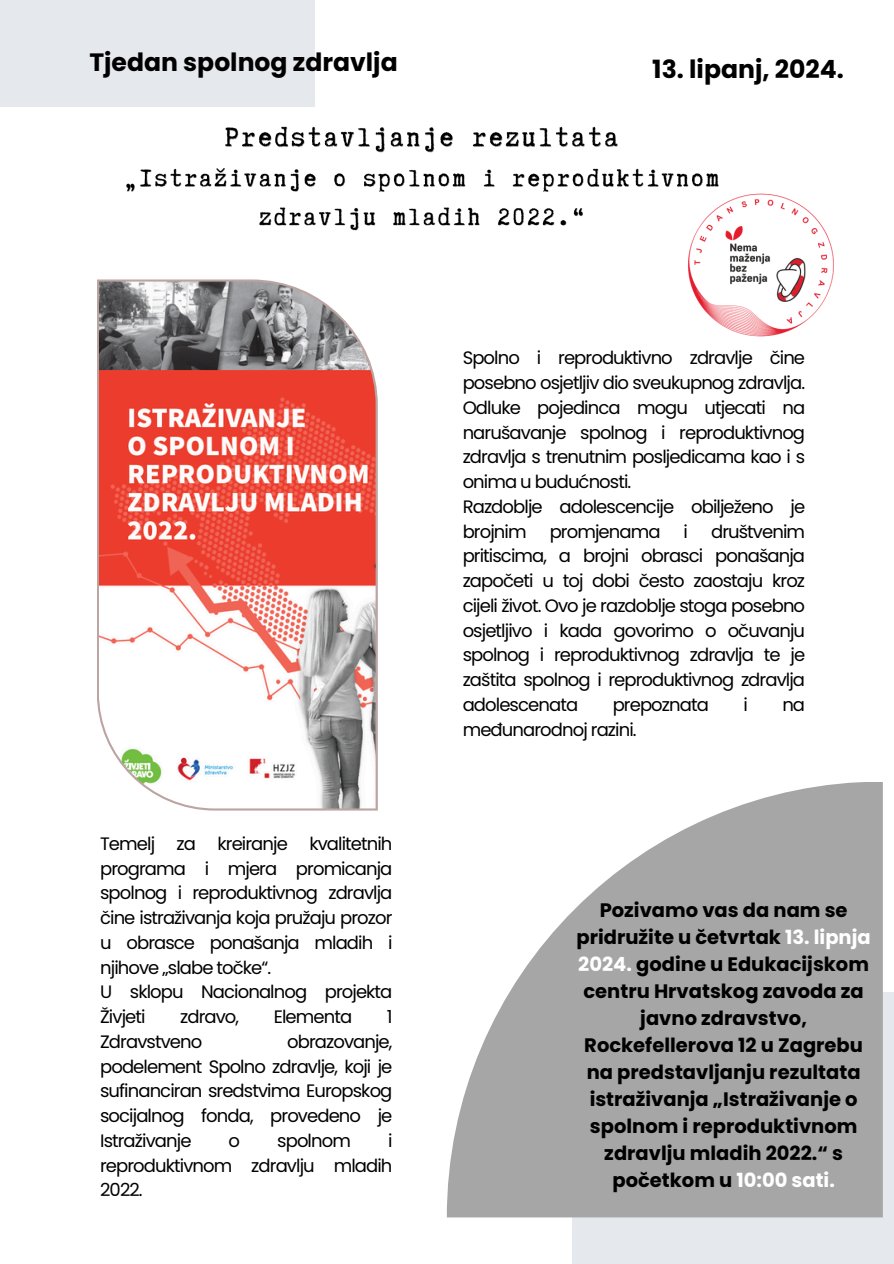
<style>
.page{position:relative;width:894px;height:1264px;background:#fff}
.page>*{position:absolute;margin:0;border:0;box-sizing:border-box;transform-origin:0 0}
.t1{font:700 25.05px "Poppins";color:#000}
.t2{font:700 19.5px/27px "Poppins";color:#000;text-align:center}
.t3{font:18px/24.8px "Poppins";letter-spacing:-.05em;color:#000;text-align:justify}
.s1{color:#fff}
</style>
<div class="page">
<svg style="left:97px;top:279px;width:280px;height:531px"></svg>
<div style="left:571px;top:991px;width:322px;height:272px;background:#e5e9ed"></div>
<svg style="left:446px;top:782px;width:436px;height:435px;fill:#a6a6a6"></svg>
<div style="left:0;top:0;width:315px;height:107px;background:#e5e9ed"></div>
<img style="left:688px;top:193px;width:146px;height:144px">
<img style="left:126px;top:126px;width:595px;height:106px">
<h3 class="t1" style="left:89px;top:44px;width:310px">Tjedan spolnog zdravlja</h3>
<p class="t1" style="left:652px;top:52px;width:193px">13. lipanj, 2024.</p>
<p class="t3" style="left:100px;top:831px;width:294px">Temelj za kreiranje kvalitetnih programa i mjera promicanja spolnog i reproduktivnog zdravlja čine istraživanja koja pružaju prozor u obrasce ponašanja mladih i njihove „slabe točke“.</p>
<p class="t3" style="left:100px;top:979px;width:294px">U sklopu Nacionalnog projekta<br>Živjeti</p>
<p class="t3" style="left:180px;top:1004px;width:60px">zdravo,</p>
<p class="t3" style="left:273px;top:1004px;width:80px">Elementa</p>
<p class="t3" style="left:386px;top:1004px;width:7px">1</p>
<p class="t3" style="left:100px;top:1029px;width:104px">Zdravstveno</p>
<p class="t3" style="left:100px;top:1029px;width:294px;text-indent:187px">obrazovanje, podelement Spolno zdravlje, koji je sufinanciran sredstvima Europskog socijalnog fonda, provedeno je Istraživanje</p>
<p class="t3" style="left:100px;top:1128px;width:294px;text-indent:288px">i reproduktivnom zdravlju mladih 2022.</p>
<p class="t3" style="left:228px;top:1128px;width:13px">o</p>
<p class="t3" style="left:277px;top:1128px;width:75px">spolnom</p>
<p class="t3" style="left:462px;top:345px;width:344px">Spolno i reproduktivno zdravlje čine posebno osjetljiv dio sveukupnog zdravlja.<br>Odluke pojedinca mogu utjecati na narušavanje spolnog i reproduktivnog zdravlja s trenutnim posljedicama kao i s onima u budućnosti.</p>
<p class="t3" style="left:462px;top:494px;width:344px">Razdoblje adolescencije obilježeno je brojnim</p>
<p class="t3" style="left:462px;top:519px;width:344px;text-indent:248px">društvenim pritiscima, a brojni obrasci ponašanja započeti u toj dobi često zaostaju kroz cijeli život. Ovo je razdoblje stoga posebno osjetljivo i kada govorimo o očuvanju spolnog i reproduktivnog zdravlja te je zaštita spolnog i reproduktivnog zdravlja adolescenata</p>
<p class="t3" style="left:549px;top:519px;width:112px">promjenama</p>
<p class="t3" style="left:683px;top:519px;width:6px">i</p>
<p class="t3" style="left:612px;top:692px;width:98px">prepoznata</p>
<p class="t3" style="left:743px;top:692px;width:6px">i</p>
<p class="t3" style="left:782px;top:692px;width:24px">na</p>
<p class="t3" style="left:462px;top:717px;width:175px">međunarodnoj razini.</p>
<p class="t2" style="left:576px;top:896px;width:296px">Pozivamo vas da nam se pridružite u četvrtak <span class="s1">13. lipnja<br>2024.</span> godine u Edukacijskom centru Hrvatskog zavoda za javno zdravstvo,<br>Rockefellerova 12 u Zagrebu na predstavljanju rezultata istraživanja „Istraživanje o spolnom i reproduktivnom zdravlju mladih 2022.“ s početkom u <span class="s1">10:00 sati.</span></p>
</div>
